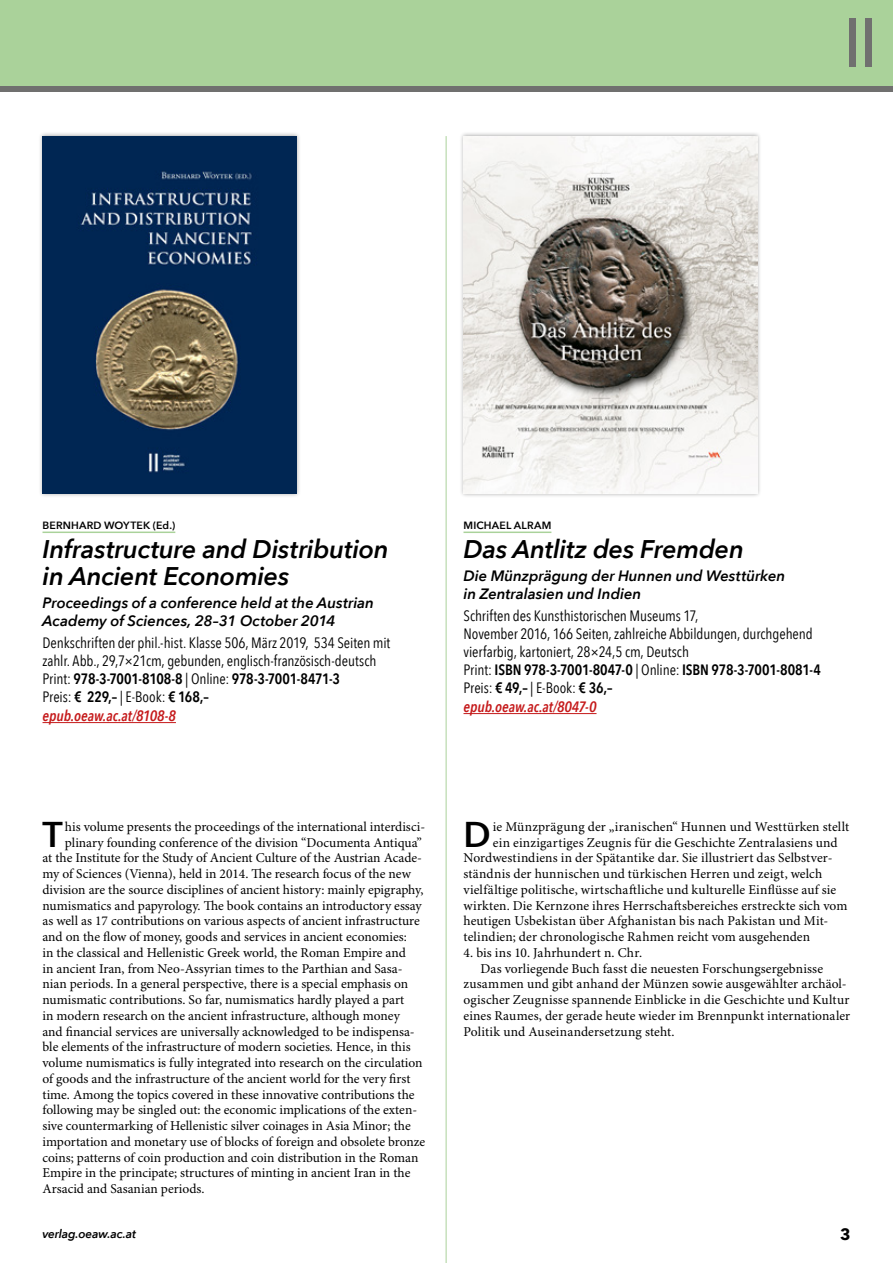
<style>
.page{position:relative;width:893px;height:1263px;background:#fff}
.page>*{position:absolute;margin:0;border:0;box-sizing:border-box;transform-origin:0 0}
.t1{font:600 35.7px "Avenir Next";color:#000}
.t2{font:italic 600 25.5px/27px "Avenir Next";letter-spacing:-.01em;color:#000}
.t3{font:700 16.2px "Avenir Next";color:#000}
.t4{font:15px/18px "Avenir Next Condensed";letter-spacing:-.005em;color:#000}
.t5{font:italic 600 15px/18px "Avenir Next";color:#000}
.t6{font:italic 600 15px "Avenir Next Condensed";letter-spacing:-.005em;color:#c51a1b}
.t7{font:13.5px "Minion Pro";color:#000}
.t8{font:italic 600 12px "Avenir Next";letter-spacing:-.015em;color:#000}
.t9{font:600 10.5px "Avenir Next";letter-spacing:.015em;color:#000}
.s1{font-weight:600}
</style>
<div class="page">
<hr style="left:446px;top:136px;width:1px;height:1127px;background:#aad29a">
<div style="left:0;top:0;width:893px;height:91px;background:linear-gradient(to right,#70706f,#70706f)"></div>
<div style="left:0;top:0;width:893px;height:85px;background:#aad29a"></div>
<div style="left:849px;top:19px;width:7px;height:48px;background:#70706f"></div>
<div style="left:865px;top:19px;width:7px;height:48px;background:#70706f"></div>
<div style="left:38px;top:131px;width:263px;height:367px;background:#000;opacity:.33"></div>
<img style="left:43px;top:136px;width:254px;height:357px">
<div style="left:459px;top:131px;width:303px;height:367px;background:#000;opacity:.33"></div>
<img style="left:463px;top:136px;width:294px;height:357px">
<hr style="left:43px;top:531px;width:132px;height:2px;background:#aad29a">
<hr style="left:43px;top:722px;width:133px;height:1px;background:#c51a1b">
<hr style="left:463px;top:531px;width:88px;height:2px;background:#aad29a">
<hr style="left:463px;top:713px;width:133px;height:1px;background:#c51a1b">
<p class="t9" style="left:43px;top:517px;width:134px">BERNHARD WOYTEK (Ed.)</p>
<h2 class="t2" style="left:43px;top:535px;width:348px">Infrastructure and Distribution in Ancient Economies</h2>
<p class="t5" style="left:43px;top:593px;width:333px">Proceedings of a conference held at the Austrian<br>Academy of Sciences, 28–31 October 2014</p>
<p class="t4" style="left:43px;top:633px;width:349px">Denkschriften der phil.-hist. Klasse 506, März 2019, 534 Seiten mit zahlr. Abb., 29,7×21cm, gebunden, englisch-französisch-deutsch Print: <span class="s1">978-3-7001-8108-8</span> | Online: <span class="s1">978-3-7001-8471-3<br></span>Preis: <span class="s1">€ 229,–</span> | E-Book: <span class="s1">€ 168,–</span></p>
<p class="t6" style="left:43px;top:707px;width:135px">epub.oeaw.ac.at/8108-8</p>
<h1 class="t1" style="left:43px;top:803px;width:22px">T</h1>
<p class="t7" style="left:65px;top:818px;width:362px">his volume presents the proceedings of the international interdisci-</p>
<p class="t7" style="left:65px;top:834px;width:358px">plinary founding conference of the division “Documenta Antiqua”</p>
<p class="t7" style="left:43px;top:850px;width:381px">at the Institute for the Study of Ancient Culture of the Austrian Acade-</p>
<p class="t7" style="left:43px;top:866px;width:370px">my of Sciences (Vienna), held in 2014. The research focus of the new</p>
<p class="t7" style="left:43px;top:881px;width:382px">division are the source disciplines of ancient history: mainly epigraphy,</p>
<p class="t7" style="left:43px;top:897px;width:381px">numismatics and papyrology. The book contains an introductory essay</p>
<p class="t7" style="left:43px;top:913px;width:379px">as well as 17 contributions on various aspects of ancient infrastructure</p>
<p class="t7" style="left:43px;top:929px;width:366px">and on the flow of money, goods and services in ancient economies:</p>
<p class="t7" style="left:43px;top:944px;width:365px">in the classical and Hellenistic Greek world, the Roman Empire and</p>
<p class="t7" style="left:43px;top:960px;width:362px">in ancient Iran, from Neo-Assyrian times to the Parthian and Sasa-</p>
<p class="t7" style="left:43px;top:976px;width:367px">nian periods. In a general perspective, there is a special emphasis on</p>
<p class="t7" style="left:43px;top:992px;width:363px">numismatic contributions. So far, numismatics hardly played a part</p>
<p class="t7" style="left:43px;top:1007px;width:359px">in modern research on the ancient infrastructure, although money</p>
<p class="t7" style="left:43px;top:1023px;width:374px">and financial services are universally acknowledged to be indispensa-</p>
<p class="t7" style="left:43px;top:1039px;width:370px">ble elements of the infrastructure of modern societies. Hence, in this</p>
<p class="t7" style="left:43px;top:1055px;width:382px">volume numismatics is fully integrated into research on the circulation</p>
<p class="t7" style="left:43px;top:1070px;width:369px">of goods and the infrastructure of the ancient world for the very first</p>
<p class="t7" style="left:43px;top:1086px;width:374px">time. Among the topics covered in these innovative contributions the</p>
<p class="t7" style="left:43px;top:1102px;width:376px">following may be singled out: the economic implications of the exten-</p>
<p class="t7" style="left:43px;top:1118px;width:370px">sive countermarking of Hellenistic silver coinages in Asia Minor; the</p>
<p class="t7" style="left:43px;top:1133px;width:384px">importation and monetary use of blocks of foreign and obsolete bronze</p>
<p class="t7" style="left:43px;top:1149px;width:377px">coins; patterns of coin production and coin distribution in the Roman</p>
<p class="t7" style="left:43px;top:1165px;width:369px">Empire in the principate; structures of minting in ancient Iran in the</p>
<p class="t7" style="left:43px;top:1181px;width:164px">Arsacid and Sasanian periods.</p>
<p class="t9" style="left:463px;top:517px;width:89px">MICHAEL ALRAM</p>
<h2 class="t2" style="left:463px;top:535px;width:282px">Das Antlitz des Fremden</h2>
<p class="t5" style="left:463px;top:566px;width:323px">Die Münzprägung der Hunnen und Westtürken in Zentralasien und Indien</p>
<p class="t4" style="left:463px;top:606px;width:359px">Schriften des Kunsthistorischen Museums 17,<br>November 2016, 166 Seiten, zahlreiche Abbildungen, durchgehend vierfarbig, kartoniert, 28×24,5 cm, Deutsch<br>Print: <span class="s1">ISBN 978-3-7001-8047-0</span> | Online: <span class="s1">ISBN 978-3-7001-8081-4<br></span>Preis: <span class="s1">€ 49,–</span> | E-Book: <span class="s1">€ 36,–</span></p>
<p class="t6" style="left:463px;top:698px;width:135px">epub.oeaw.ac.at/8047-0</p>
<h1 class="t1" style="left:463px;top:803px;width:29px">D</h1>
<p class="t7" style="left:493px;top:818px;width:358px">ie Münzprägung der „iranischen“ Hunnen und Westtürken stellt</p>
<p class="t7" style="left:493px;top:834px;width:346px">ein einzigartiges Zeugnis für die Geschichte Zentralasiens und</p>
<p class="t7" style="left:463px;top:850px;width:370px">Nordwestindiens in der Spätantike dar. Sie illustriert das Selbstver-</p>
<p class="t7" style="left:463px;top:866px;width:360px">ständnis der hunnischen und türkischen Herren und zeigt, welch</p>
<p class="t7" style="left:463px;top:881px;width:374px">vielfältige politische, wirtschaftliche und kulturelle Einflüsse auf sie</p>
<p class="t7" style="left:463px;top:897px;width:385px">wirkten. Die Kernzone ihres Herrschaftsbereiches erstreckte sich vom</p>
<p class="t7" style="left:463px;top:913px;width:366px">heutigen Usbekistan über Afghanistan bis nach Pakistan und Mit-</p>
<p class="t7" style="left:463px;top:929px;width:348px">telindien; der chronologische Rahmen reicht vom ausgehenden</p>
<p class="t7" style="left:463px;top:944px;width:180px">4. bis ins 10. Jahrhundert n. Chr.</p>
<p class="t7" style="left:480px;top:960px;width:344px">Das vorliegende Buch fasst die neuesten Forschungsergebnisse</p>
<p class="t7" style="left:463px;top:976px;width:385px">zusammen und gibt anhand der Münzen sowie ausgewählter archäol-</p>
<p class="t7" style="left:463px;top:992px;width:387px">ogischer Zeugnisse spannende Einblicke in die Geschichte und Kultur</p>
<p class="t7" style="left:463px;top:1007px;width:388px">eines Raumes, der gerade heute wieder im Brennpunkt internationaler</p>
<p class="t7" style="left:463px;top:1023px;width:213px">Politik und Auseinandersetzung steht.</p>
<p class="t8" style="left:43px;top:1223px;width:95px">verlag.oeaw.ac.at</p>
<p class="t3" style="left:840px;top:1220px;width:12px">3</p>
</div>
